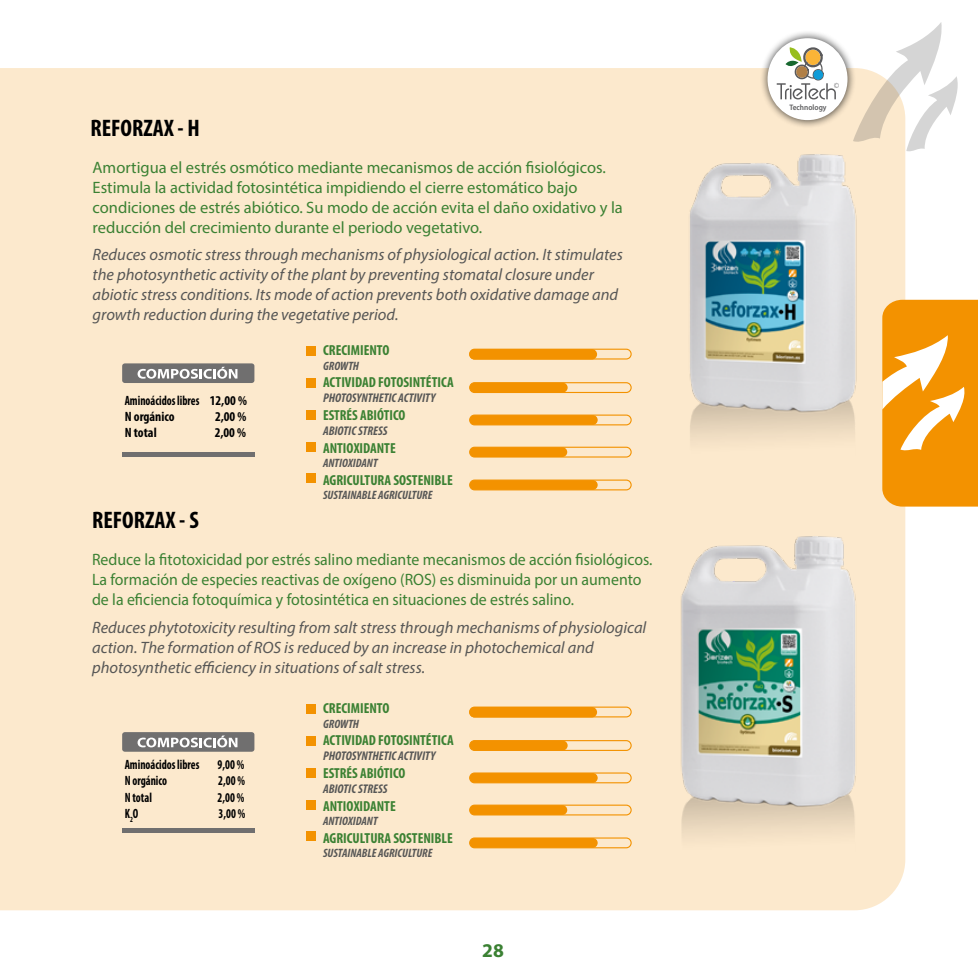
<style>
.page{position:relative;width:978px;height:978px;background:#fff}
.page>*{position:absolute;margin:0;border:0;box-sizing:border-box;transform-origin:0 0}
.t1{font:700 condensed 24px "Myriad Pro";color:#000}
.t2{font:700 19.5px "Myriad Pro";color:#3b8133}
.t3{font:italic 16.5px/19.8px "Myriad Pro";color:#575756}
.t4{font:16.5px/19.8px "Myriad Pro";color:#3b8133}
.t5{font:16.5px/19.8px "Myriad Pro";color:#3b8133;scale:.96 1}
.t6{font:700 condensed 14.55px "Myriad Pro";color:#3b8133}
.t7{font:700 condensed 13.5px/16.2px "Myriad Pro";color:#000;scale:.85 1}
.t8{font:700 condensed 13.5px "Myriad Pro";color:#000}
.t9{font:italic 700 condensed 12.6px "Myriad Pro";color:#575756}
.t10{font:italic 700 condensed 12.15px "Myriad Pro";color:#575756}
.t11{font:600 7.95px "Myriad Pro";color:#5a5a5c;scale:.93 1}
</style>
<div class="page">
<div style="left:0;top:68px;width:905px;height:842px;background:#fce9cd"></div>
<div style="left:759px;top:29px;width:97px;height:99px;background:#000;opacity:.75"></div>
<div style="left:768px;top:38px;width:79px;height:82px;background:#fff;border-radius:50%"></div>
<svg style="left:777px;top:47px;width:62px;height:53px"></svg>
<img style="left:682px;top:154px;width:180px;height:308px">
<img style="left:673px;top:535px;width:189px;height:321px">
<div style="left:122px;top:363px;width:132px;height:20px;background:#706f6f;border-radius:3px"></div>
<svg style="left:138px;top:367px;width:99px;height:12px"></svg>
<hr style="left:122px;top:453px;width:132px;height:4px;background:#706f6f">
<div style="left:122px;top:732px;width:132px;height:20px;background:#706f6f;border-radius:3px"></div>
<svg style="left:138px;top:735px;width:99px;height:12px"></svg>
<hr style="left:122px;top:828px;width:132px;height:4px;background:#706f6f">
<svg style="left:882px;top:300px;width:96px;height:207px;background:#f5a52c"></svg>
<div style="left:469px;top:349px;width:163px;height:11px;border:1px solid #f39200;border-radius:5px"></div>
<div style="left:469px;top:382px;width:163px;height:11px;border:1px solid #f39200;border-radius:5px"></div>
<div style="left:469px;top:415px;width:163px;height:10px;border:1px solid #f39200;border-radius:5px"></div>
<div style="left:469px;top:447px;width:163px;height:11px;border:1px solid #f39200;border-radius:5px"></div>
<div style="left:469px;top:480px;width:163px;height:10px;border:1px solid #f39200;border-radius:5px"></div>
<div style="left:307px;top:346px;width:9px;height:9px;background:#f39200"></div>
<div style="left:307px;top:378px;width:9px;height:10px;background:#f39200"></div>
<div style="left:307px;top:411px;width:9px;height:9px;background:#f39200"></div>
<div style="left:307px;top:442px;width:9px;height:9px;background:#f39200"></div>
<div style="left:307px;top:474px;width:9px;height:9px;background:#f39200"></div>
<div style="left:469px;top:349px;width:128px;height:11px;background:#f39200;border-radius:5px"></div>
<div style="left:470px;top:383px;width:98px;height:9px;background:#f39200;border-radius:5px"></div>
<div style="left:470px;top:415px;width:128px;height:10px;background:#f39200;border-radius:5px"></div>
<div style="left:470px;top:447px;width:97px;height:10px;background:#f39200;border-radius:5px"></div>
<div style="left:470px;top:480px;width:128px;height:10px;background:#f39200;border-radius:5px"></div>
<div style="left:469px;top:707px;width:163px;height:10px;border:1px solid #f39200;border-radius:5px"></div>
<div style="left:469px;top:740px;width:163px;height:11px;border:1px solid #f39200;border-radius:5px"></div>
<div style="left:469px;top:772px;width:163px;height:11px;border:1px solid #f39200;border-radius:5px"></div>
<div style="left:469px;top:805px;width:163px;height:10px;border:1px solid #f39200;border-radius:5px"></div>
<div style="left:469px;top:837px;width:163px;height:11px;border:1px solid #f39200;border-radius:5px"></div>
<div style="left:307px;top:704px;width:9px;height:9px;background:#f39200"></div>
<div style="left:307px;top:736px;width:9px;height:9px;background:#f39200"></div>
<div style="left:307px;top:768px;width:9px;height:10px;background:#f39200"></div>
<div style="left:307px;top:800px;width:9px;height:9px;background:#f39200"></div>
<div style="left:307px;top:832px;width:9px;height:9px;background:#f39200"></div>
<div style="left:469px;top:707px;width:128px;height:10px;background:#f39200;border-radius:5px"></div>
<div style="left:470px;top:741px;width:98px;height:9px;background:#f39200;border-radius:5px"></div>
<div style="left:470px;top:773px;width:128px;height:10px;background:#f39200;border-radius:5px"></div>
<div style="left:470px;top:805px;width:97px;height:10px;background:#f39200;border-radius:5px"></div>
<div style="left:470px;top:838px;width:128px;height:10px;background:#f39200;border-radius:5px"></div>
<svg style="left:853px;top:22px;width:105px;height:131px"></svg>
<h1 class="t1" style="left:90px;top:113px;width:111px">REFORZAX - H</h1>
<p class="t4" style="left:93px;top:158px;width:532px">Amortigua el estrés osmótico mediante mecanismos de acción fisiológicos.<br>Estimula la actividad fotosintética impidiendo el cierre estomático bajo condiciones de estrés abiótico. Su modo de acción evita el daño oxidativo y la reducción del crecimiento durante el periodo vegetativo.</p>
<p class="t3" style="left:93px;top:245px;width:532px">Reduces osmotic stress through mechanisms of physiological action. It stimulates the photosynthetic activity of the plant by preventing stomatal closure under abiotic stress conditions. Its mode of action prevents both oxidative damage and growth reduction during the vegetative period.</p>
<p class="t7" style="left:125px;top:392px;width:145px">Aminoácidos libres 12,00 %<br>N orgánico</p>
<p class="t8" style="left:215px;top:408px;width:33px">2,00 %</p>
<p class="t8" style="left:125px;top:424px;width:33px">N total</p>
<p class="t8" style="left:215px;top:424px;width:33px">2,00 %</p>
<p class="t6" style="left:323px;top:341px;width:68px">CRECIMIENTO</p>
<p class="t10" style="left:323px;top:358px;width:37px">GROWTH</p>
<p class="t6" style="left:323px;top:373px;width:132px">ACTIVIDAD FOTOSINTÉTICA</p>
<p class="t9" style="left:323px;top:390px;width:114px">PHOTOSYNTHETIC ACTIVITY</p>
<p class="t6" style="left:323px;top:406px;width:84px">ESTRÉS ABIÓTICO</p>
<p class="t9" style="left:323px;top:423px;width:66px">ABIOTIC STRESS</p>
<p class="t6" style="left:323px;top:439px;width:74px">ANTIOXIDANTE</p>
<p class="t10" style="left:323px;top:456px;width:56px">ANTIOXIDANT</p>
<p class="t6" style="left:323px;top:471px;width:131px">AGRICULTURA SOSTENIBLE</p>
<p class="t10" style="left:323px;top:488px;width:111px">SUSTAINABLE AGRICULTURE</p>
<h1 class="t1" style="left:92px;top:505px;width:108px">REFORZAX - S</h1>
<p class="t5" style="left:92px;top:549px;width:585px">Reduce la fitotoxicidad por estrés salino mediante mecanismos de acción fisiológicos.<br>La formación de especies reactivas de oxígeno (ROS) es disminuida por un aumento de la eficiencia fotoquímica y fotosintética en situaciones de estrés salino.</p>
<p class="t3" style="left:92px;top:617px;width:556px">Reduces phytotoxicity resulting from salt stress through mechanisms of physiological action. The formation of ROS is reduced by an increase in photochemical and photosynthetic efficiency in situations of salt stress.</p>
<p class="t7" style="left:125px;top:756px;width:89px">Aminoácidos libres</p>
<p class="t7" style="left:218px;top:756px;width:33px">9,00 %</p>
<p class="t7" style="left:125px;top:772px;width:51px">N orgánico</p>
<p class="t7" style="left:218px;top:772px;width:33px">2,00 %</p>
<p class="t7" style="left:125px;top:789px;width:33px">N total</p>
<p class="t7" style="left:218px;top:789px;width:33px">2,00 %</p>
<p class="t7" style="left:125px;top:805px;width:18px">K<sub>2</sub>O</p>
<p class="t7" style="left:219px;top:805px;width:33px">3,00 %</p>
<p class="t6" style="left:323px;top:699px;width:68px">CRECIMIENTO</p>
<p class="t10" style="left:323px;top:716px;width:37px">GROWTH</p>
<p class="t6" style="left:323px;top:731px;width:132px">ACTIVIDAD FOTOSINTÉTICA</p>
<p class="t9" style="left:323px;top:748px;width:114px">PHOTOSYNTHETIC ACTIVITY</p>
<p class="t6" style="left:323px;top:764px;width:84px">ESTRÉS ABIÓTICO</p>
<p class="t9" style="left:323px;top:781px;width:66px">ABIOTIC STRESS</p>
<p class="t6" style="left:323px;top:797px;width:74px">ANTIOXIDANTE</p>
<p class="t10" style="left:323px;top:813px;width:56px">ANTIOXIDANT</p>
<p class="t6" style="left:323px;top:829px;width:131px">AGRICULTURA SOSTENIBLE</p>
<p class="t10" style="left:323px;top:845px;width:111px">SUSTAINABLE AGRICULTURE</p>
<p class="t2" style="left:482px;top:938px;width:23px">28</p>
<p class="t11" style="left:789px;top:102px;width:41px">Technology</p>
</div>
